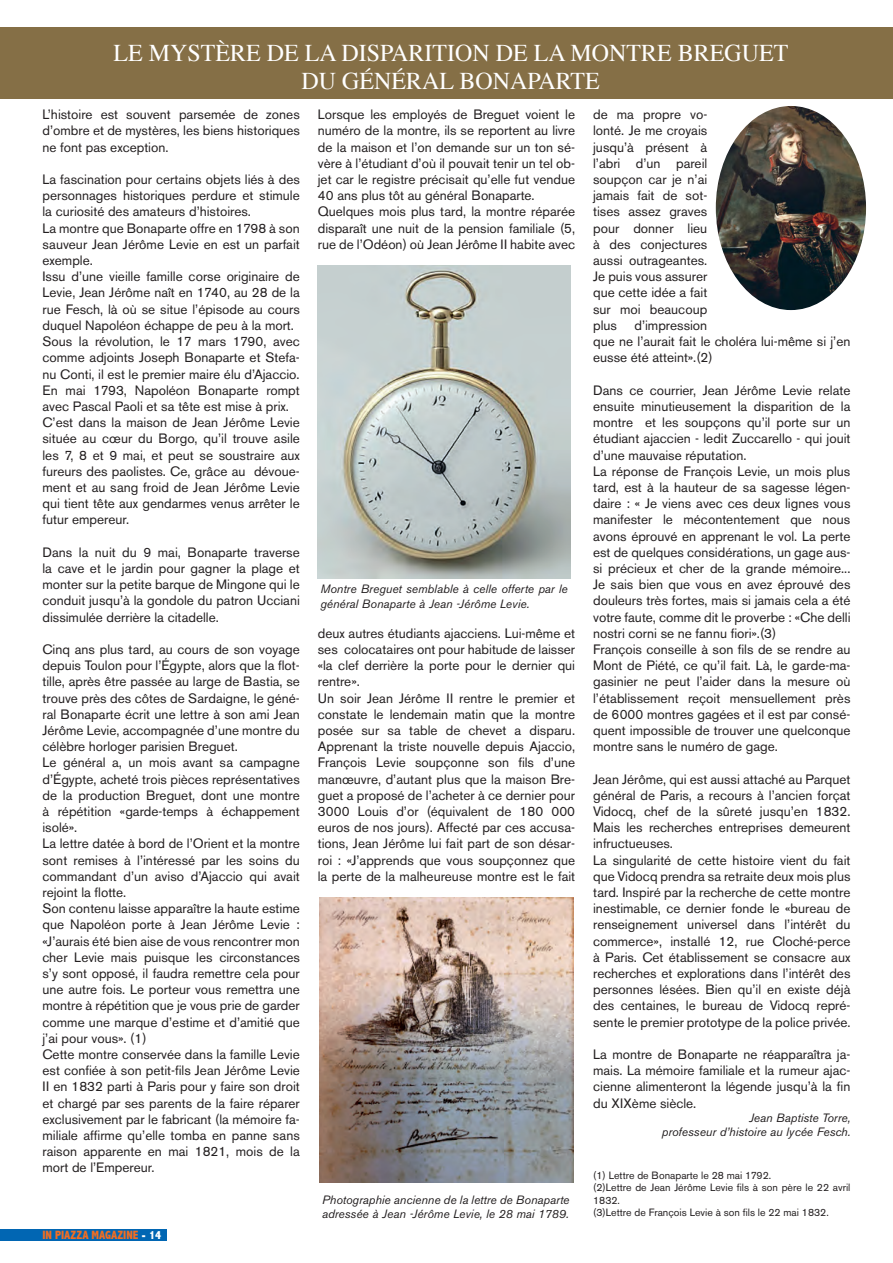
<style>
.page{position:relative;width:893px;height:1263px;background:#fff}
.page>*{position:absolute;margin:0;border:0;box-sizing:border-box;transform-origin:0 0}
.t1{font:24px/28.8px "Times";color:#fff;text-align:center}
.t2{font:13.5px/16.2px "Akzidenz Grotesk BE";color:#231f20}
.t3{font:italic 12px/14.4px "Akzidenz Grotesk BE";color:#231f20}
.t4{font:800 condensed 12px "Abadi";color:#f36e21}
.t5{font:10.5px/12.6px "Akzidenz Grotesk BE";color:#231f20}
.s1{color:#fff}
</style>
<div class="page">
<div style="left:0;top:27px;width:893px;height:71px;background:#856f46"></div>
<div style="left:0;top:1229px;width:167px;height:11px;background:#0166b3"></div>
<img style="left:318px;top:265px;width:252px;height:313px">
<img style="left:319px;top:897px;width:254px;height:285px">
<img style="left:716px;top:106px;width:150px;height:204px">
<h1 class="t1" style="left:113px;top:36px;width:677px">LE MYSTÈRE DE LA DISPARITION DE LA MONTRE BREGUET<br>DU GÉNÉRAL BONAPARTE</h1>
<p class="t2" style="left:43px;top:106px;width:259px;text-align:justify">L’histoire est souvent parsemée de zones d’ombre et de mystères, les biens historiques ne font pas exception.</p>
<p class="t2" style="left:43px;top:171px;width:259px">La fascination pour certains objets liés à des personnages historiques perdure et stimule la curiosité des amateurs d’histoires.<br>La montre que Bonaparte offre en 1798 à son sauveur Jean Jérôme Levie en est un parfait exemple.<br>Issu d’une vieille famille corse originaire de Levie, Jean Jérôme naît en 1740, au 28 de la rue Fesch, là où se situe l’épisode au cours duquel Napoléon échappe de peu à la mort.<br>Sous la révolution, le 17 mars 1790, avec comme adjoints Joseph Bonaparte et Stefa&shy;nu Conti, il est le premier maire élu d’Ajaccio.<br>En mai 1793, Napoléon Bonaparte rompt avec Pascal Paoli et sa tête est mise à prix.<br>C’est dans la maison de Jean Jérôme Levie située au cœur du Borgo, qu’il trouve asile les 7, 8 et 9 mai, et peut se soustraire aux fureurs des paolistes. Ce, grâce au dévoue&shy;ment et au sang froid de Jean Jérôme Levie qui tient tête aux gendarmes venus arrêter le futur empereur.</p>
<p class="t2" style="left:43px;top:544px;width:259px;text-align:justify">Dans la nuit du 9 mai, Bonaparte traverse la cave et le jardin pour gagner la plage et monter sur la petite barque de Mingone qui le conduit jusqu’à la gondole du patron Ucciani dissimulée derrière la citadelle.</p>
<p class="t2" style="left:43px;top:641px;width:259px">Cinq ans plus tard, au cours de son voyage depuis Toulon pour l’Égypte, alors que la flot&shy;tille, après être passée au large de Bastia, se trouve près des côtes de Sardaigne, le géné&shy;ral Bonaparte écrit une lettre à son ami Jean Jérôme Levie, accompagnée d’une montre du célèbre horloger parisien Breguet.<br>Le général a, un mois avant sa campagne d’Égypte, acheté trois pièces représentatives de la production Breguet, dont une montre à répétition «garde-temps à échappement isolé».<br>La lettre datée à bord de l’Orient et la montre sont remises à l’intéressé par les soins du commandant d’un aviso d’Ajaccio qui avait rejoint la flotte.<br>Son contenu laisse apparaître la haute estime que Napoléon porte à Jean Jérôme Levie : «J’aurais été bien aise de vous rencontrer mon cher Levie mais puisque les circonstances s’y sont opposé, il faudra remettre cela pour une autre fois. Le porteur vous remettra une montre à répétition que je vous prie de garder comme une marque d’estime et d’amitié que j’ai pour vous». (1)<br>Cette montre conservée dans la famille Levie est confiée à son petit-fils Jean Jérôme Levie II en 1832 parti à Paris pour y faire son droit et chargé par ses parents de la faire réparer exclusivement par le fabricant (la mémoire fa&shy;miliale affirme qu’elle tomba en panne sans raison apparente en mai 1821, mois de la mort de l’Empereur.</p>
<p class="t4" style="left:43px;top:1228px;width:120px">IN PIAZZA MAGAZINE <span class="s1">- 14</span></p>
<p class="t2" style="left:318px;top:106px;width:259px">Lorsque les employés de Breguet voient le numéro de la montre, ils se reportent au livre de la maison et l’on demande sur un ton sé&shy;vère à l’étudiant d’où il pouvait tenir un tel ob&shy;jet car le registre précisait qu’elle fut vendue 40 ans plus tôt au général Bonaparte.<br>Quelques mois plus tard, la montre réparée disparaît une nuit de la pension familiale (5, rue de l’Odéon) où Jean Jérôme II habite avec</p>
<p class="t3" style="left:320px;top:582px;width:249px">Montre Breguet semblable à celle offerte par le général Bonaparte à Jean -Jérôme Levie.</p>
<p class="t2" style="left:318px;top:625px;width:259px">deux autres étudiants ajacciens. Lui-même et ses colocataires ont pour habitude de laisser «la clef derrière la porte pour le dernier qui rentre».<br>Un soir Jean Jérôme II rentre le premier et constate le lendemain matin que la montre posée sur sa table de chevet a disparu.<br>Apprenant la triste nouvelle depuis Ajaccio, François Levie soupçonne son fils d’une manœuvre, d’autant plus que la maison Bre&shy;guet a proposé de l’acheter à ce dernier pour 3000 Louis d’or (équivalent de 180 000 euros de nos jours). Affecté par ces accusa&shy;tions, Jean Jérôme lui fait part de son désar&shy;roi : «J’apprends que vous soupçonnez que la perte de la malheureuse montre est le fait</p>
<p class="t3" style="left:322px;top:1192px;width:249px">Photographie ancienne de la lettre de Bonaparte adressée à Jean -Jérôme Levie, le 28 mai 1789.</p>
<p class="t2" style="left:593px;top:106px;width:116px;text-align:justify">de ma propre vo&shy;lonté. Je me croyais jusqu’à présent à l’abri d’un pareil soupçon car je n’ai jamais fait de sot&shy;tises assez graves pour donner lieu à des conjectures aussi outrageantes.<br>Je puis vous assurer que cette idée a fait sur moi beaucoup plus</p>
<p class="t2" style="left:593px;top:317px;width:259px;text-indent:41px">d’impression<br>que ne l’aurait fait le choléra lui-même si j’en eusse été atteint».(2)</p>
<p class="t2" style="left:593px;top:382px;width:259px">Dans ce courrier, Jean Jérôme Levie relate ensuite minutieusement la disparition de la montre et les soupçons qu’il porte sur un étudiant ajaccien - ledit Zuccarello - qui jouit d’une mauvaise réputation.<br>La réponse de François Levie, un mois plus tard, est à la hauteur de sa sagesse légen&shy;daire : « Je viens avec ces deux lignes vous manifester le mécontentement que nous avons éprouvé en apprenant le vol. La perte est de quelques considérations, un gage aus&shy;si précieux et cher de la grande mémoire...<br>Je sais bien que vous en avez éprouvé des douleurs très fortes, mais si jamais cela a été votre faute, comme dit le proverbe : «Che delli nostri corni se ne fannu fiori».(3)<br>François conseille à son fils de se rendre au Mont de Piété, ce qu’il fait. Là, le garde-ma&shy;gasinier ne peut l’aider dans la mesure où l’établissement reçoit mensuellement près de 6000 montres gagées et il est par consé&shy;quent impossible de trouver une quelconque montre sans le numéro de gage.</p>
<p class="t2" style="left:593px;top:771px;width:259px">Jean Jérôme, qui est aussi attaché au Parquet général de Paris, a recours à l’ancien forçat Vidocq, chef de la sûreté jusqu’en 1832.<br>Mais les recherches entreprises demeurent infructueuses.<br>La singularité de cette histoire vient du fait que Vidocq prendra sa retraite deux mois plus tard. Inspiré par la recherche de cette montre inestimable, ce dernier fonde le «bureau de renseignement universel dans l’intérêt du commerce», installé 12, rue Cloché-perce à Paris. Cet établissement se consacre aux recherches et explorations dans l’intérêt des personnes lésées. Bien qu’il en existe déjà des centaines, le bureau de Vidocq repré&shy;sente le premier prototype de la police privée.</p>
<p class="t2" style="left:593px;top:1046px;width:259px;text-align:justify">La montre de Bonaparte ne réapparaîtra ja&shy;mais. La mémoire familiale et la rumeur ajac&shy;cienne alimenteront la légende jusqu’à la fin du XIXème siècle.</p>
<p class="t3" style="left:662px;top:1110px;width:190px;text-align:right">Jean Baptiste Torre,<br>professeur d’histoire au lycée Fesch.</p>
<p class="t5" style="left:593px;top:1168px;width:259px">(1) Lettre de Bonaparte le 28 mai 1792.<br>(2)Lettre de Jean Jérôme Levie fils à son père le 22 avril 1832.<br>(3)Lettre de François Levie à son fils le 22 mai 1832.</p>
</div>
